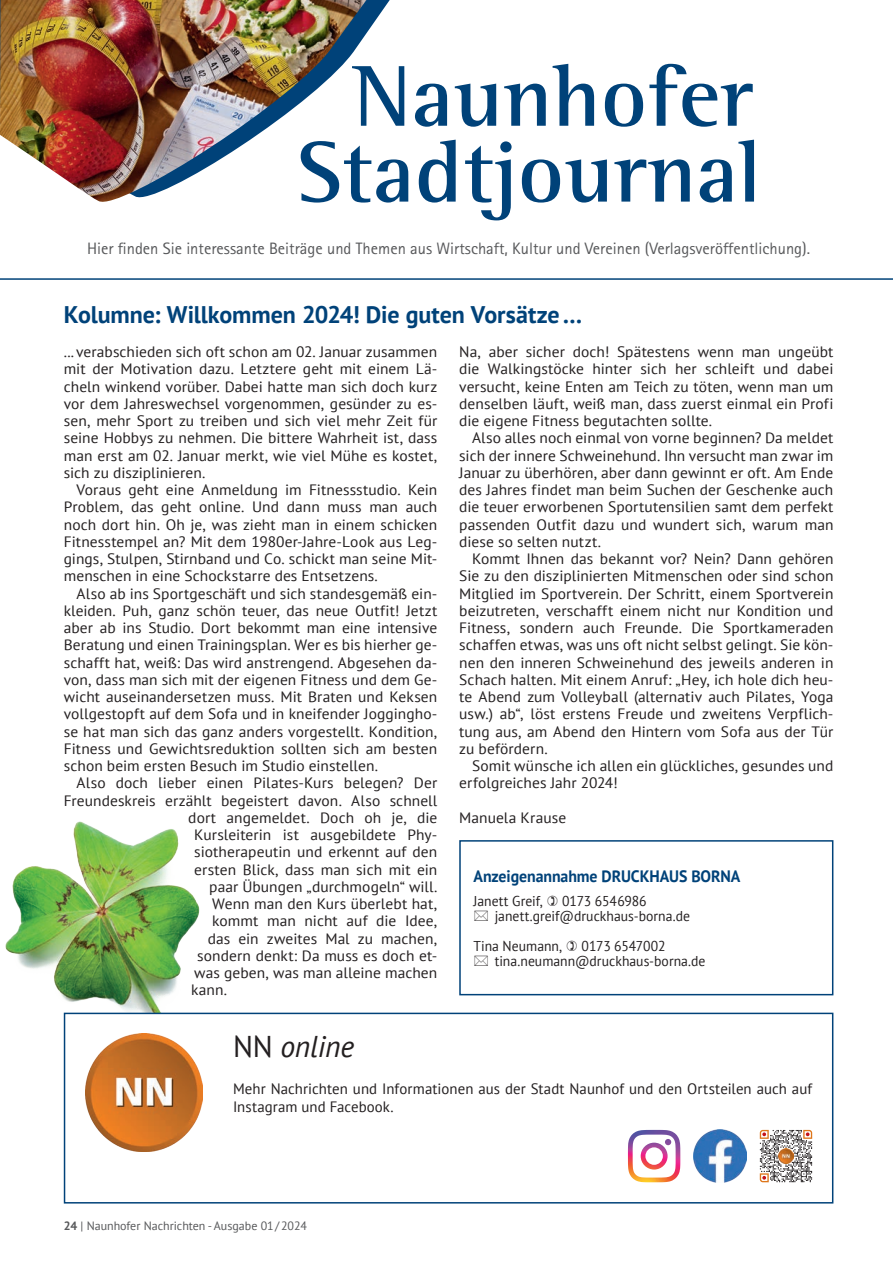
<style>
.page{position:relative;width:893px;height:1263px;background:#fff}
.page>*{position:absolute;margin:0;border:0;box-sizing:border-box;transform-origin:0 0}
.t1{font:700 88.5px/75.9px "Rotis Semi Serif Std";letter-spacing:.005em;color:#004279;text-align:center}
.t2{font:italic 30px "PT Sans";letter-spacing:-.005em;color:#231f20}
.t3{font:700 24px "PT Sans";letter-spacing:-.005em;color:#004279}
.t4{font:16.5px "Rotis Sans Serif Std";color:#57585a}
.t5{font:700 16.5px "PT Sans";letter-spacing:-.005em;color:#004279;scale:.96 1}
.t6{font:15px/17.2px "PT Sans";letter-spacing:.005em;color:#231f20;text-align:justify}
.t7{font:14.25px/15px "PT Sans";color:#231f20;scale:.96 1}
.t8{font:12px "PT Sans";color:#57585a}
.s1{font-style:normal}
.s2{font-weight:700}
</style>
<div class="page">
<hr style="left:0;top:278px;width:893px;height:2px;background:#004279">
<svg style="left:366px;top:0;width:24px;height:34px"></svg>
<img style="left:0;top:0;width:366px;height:202px">
<div style="left:459px;top:840px;width:374px;height:155px;border:2px solid #004279"></div>
<img style="left:5px;top:821px;width:245px;height:207px">
<div style="left:64px;top:1013px;width:769px;height:190px;background:#fff"></div>
<div style="left:64px;top:1013px;width:769px;height:190px;border:2px solid #004279"></div>
<img style="left:85px;top:1034px;width:118px;height:117px">
<svg style="left:628px;top:1130px;width:52px;height:52px"></svg>
<img style="left:694px;top:1130px;width:52px;height:52px">
<svg style="left:760px;top:1130px;width:52px;height:52px"></svg>
<img style="left:778px;top:1148px;width:16px;height:16px">
<h1 class="t1" style="left:297px;top:57px;width:466px">Naunhofer<br>Stadtjournal</h1>
<p class="t4" style="left:87px;top:238px;width:725px">Hier finden Sie interessante Beiträge und Themen aus Wirtschaft, Kultur und Vereinen (Verlagsveröffentlichung).</p>
<h3 class="t3" style="left:64px;top:298px;width:520px">Kolumne: Willkommen 2024! Die guten Vorsätze…</h3>
<p class="t6" style="left:64px;top:343px;width:375px">... verabschieden sich oft schon am 02. Januar zusammen mit der Motivation dazu. Letztere geht mit einem Lä&shy;cheln winkend vorüber. Dabei hatte man sich doch kurz vor dem Jahreswechsel vorgenommen, gesünder zu es&shy;sen, mehr Sport zu treiben und sich viel mehr Zeit für seine Hobbys zu nehmen. Die bittere Wahrheit ist, dass man erst am 02. Januar merkt, wie viel Mühe es kostet, sich zu disziplinieren.</p>
<p class="t6" style="left:64px;top:481px;width:375px;text-indent:13px">Voraus geht eine Anmeldung im Fitnessstudio. Kein Problem, das geht online. Und dann muss man auch noch dort hin. Oh je, was zieht man in einem schicken Fitnesstempel an? Mit dem 1980er-Jahre-Look aus Leg&shy;gings, Stulpen, Stirnband und Co. schickt man seine Mit&shy;menschen in eine Schockstarre des Entsetzens.</p>
<p class="t6" style="left:64px;top:584px;width:375px;text-indent:13px">Also ab ins Sportgeschäft und sich standesgemäß ein&shy;kleiden. Puh, ganz schön teuer, das neue Outfit! Jetzt aber ab ins Studio. Dort bekommt man eine intensive Beratung und einen Trainingsplan. Wer es bis hierher ge&shy;schafft hat, weiß: Das wird anstrengend. Abgesehen da&shy;von, dass man sich mit der eigenen Fitness und dem Ge&shy;wicht auseinandersetzen muss. Mit Braten und Keksen vollgestopft auf dem Sofa und in kneifender Joggingho&shy;se hat man sich das ganz anders vorgestellt. Kondition, Fitness und Gewichtsreduktion sollten sich am besten schon beim ersten Besuch im Studio einstellen.</p>
<p class="t6" style="left:77px;top:774px;width:362px">Also doch lieber einen Pilates-Kurs belegen? Der</p>
<p class="t6" style="left:64px;top:791px;width:375px">Freundeskreis erzählt begeistert davon. Also schnell</p>
<p class="t6" style="left:188px;top:809px;width:250px">dort angemeldet. Doch oh je, die</p>
<p class="t6" style="left:194px;top:826px;width:245px">Kursleiterin ist ausgebildete Phy-</p>
<p class="t6" style="left:194px;top:843px;width:245px">siotherapeutin und erkennt auf den</p>
<p class="t6" style="left:194px;top:860px;width:245px">ersten Blick, dass man sich mit ein</p>
<p class="t6" style="left:209px;top:878px;width:230px">paar Übungen „durchmogeln“ will.</p>
<p class="t6" style="left:212px;top:895px;width:226px">Wenn man den Kurs überlebt hat,</p>
<p class="t6" style="left:212px;top:912px;width:227px">kommt man nicht auf die Idee,</p>
<p class="t6" style="left:208px;top:929px;width:231px">das ein zweites Mal zu machen,</p>
<p class="t6" style="left:197px;top:947px;width:242px">sondern denkt: Da muss es doch et-</p>
<p class="t6" style="left:194px;top:964px;width:245px">was geben, was man alleine machen</p>
<p class="t6" style="left:191px;top:981px;width:37px">kann.</p>
<p class="t6" style="left:459px;top:343px;width:376px">Na, aber sicher doch! Spätestens wenn man ungeübt die Walkingstöcke hinter sich her schleift und dabei versucht, keine Enten am Teich zu töten, wenn man um denselben läuft, weiß man, dass zuerst einmal ein Profi die eigene Fitness begutachten sollte.</p>
<p class="t6" style="left:459px;top:429px;width:376px;text-indent:13px">Also alles noch einmal von vorne beginnen? Da meldet sich der innere Schweinehund. Ihn versucht man zwar im Januar zu überhören, aber dann gewinnt er oft. Am Ende des Jahres findet man beim Suchen der Geschenke auch die teuer erworbenen Sportutensilien samt dem perfekt passenden Outfit dazu und wundert sich, warum man diese so selten nutzt.</p>
<p class="t6" style="left:459px;top:550px;width:376px;text-indent:13px">Kommt Ihnen das bekannt vor? Nein? Dann gehören Sie zu den disziplinierten Mitmenschen oder sind schon Mitglied im Sportverein. Der Schritt, einem Sportverein beizutreten, verschafft einem nicht nur Kondition und Fitness, sondern auch Freunde. Die Sportkameraden schaffen etwas, was uns oft nicht selbst gelingt. Sie kön&shy;nen den inneren Schweinehund des jeweils anderen in Schach halten. Mit einem Anruf: „Hey, ich hole dich heu&shy;te Abend zum Volleyball (alternativ auch Pilates, Yoga usw.) ab“, löst erstens Freude und zweitens Verpflich&shy;tung aus, am Abend den Hintern vom Sofa aus der Tür zu befördern.</p>
<p class="t6" style="left:459px;top:757px;width:376px;text-indent:13px">Somit wünsche ich allen ein glückliches, gesundes und erfolgreiches Jahr 2024!</p>
<p class="t6" style="left:459px;top:809px;width:108px">Manuela Krause</p>
<p class="t5" style="left:473px;top:865px;width:280px">Anzeigenannahme DRUCKHAUS BORNA</p>
<p class="t7" style="left:473px;top:893px;width:74px">Janett Greif,</p>
<p class="t7" style="left:495px;top:893px;width:205px;text-indent:67px">0173 6546986 janett.greif@druckhaus-borna.de</p>
<p class="t7" style="left:473px;top:938px;width:94px">Tina Neumann,</p>
<p class="t7" style="left:495px;top:938px;width:221px;text-indent:87px">0173 6547002 tina.neumann@druckhaus-borna.de</p>
<h2 class="t2" style="left:233px;top:1027px;width:123px"><span class="s1">NN</span> online</h2>
<p class="t6" style="left:233px;top:1079px;width:581px;line-height:18px">Mehr Nachrichten und Informationen aus der Stadt Naunhof und den Ortsteilen auch auf<br>Instagram und Facebook.</p>
<p class="t8" style="left:64px;top:1218px;width:245px"><span class="s2">24</span> | Naunhofer Nachrichten - Ausgabe 01/2024</p>
</div>
